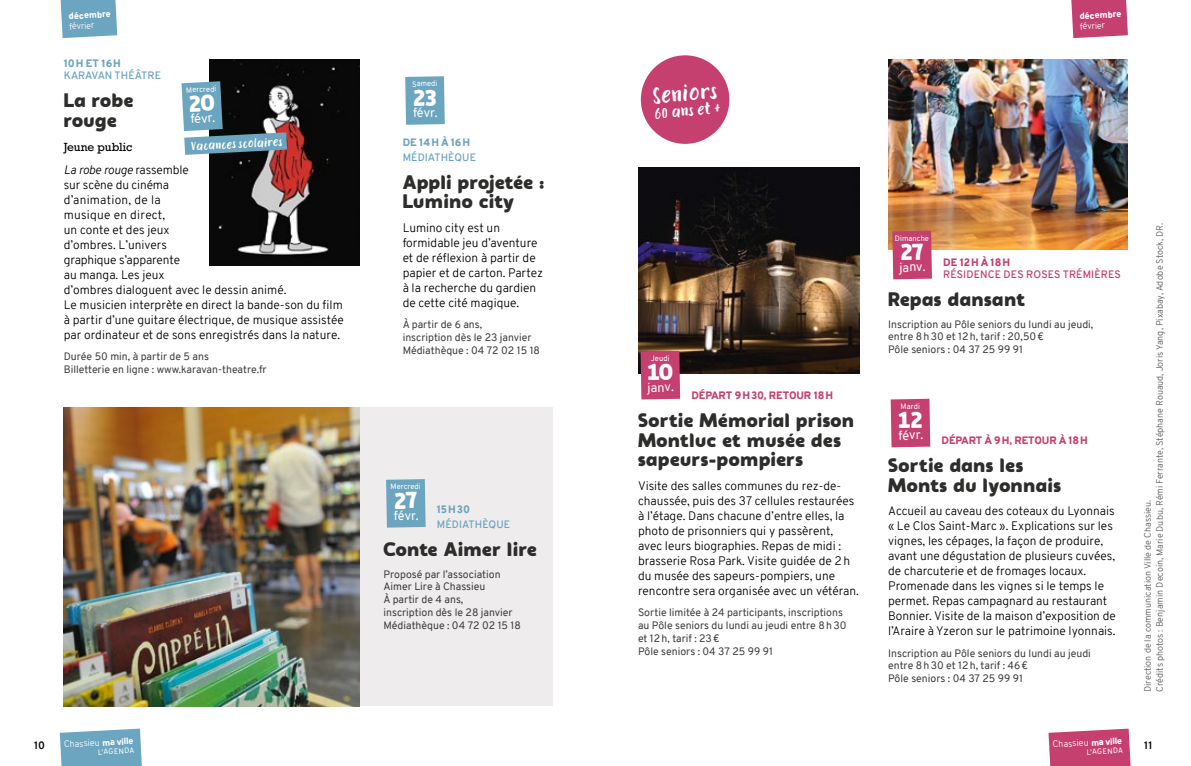
<style>
.page{position:relative;width:1191px;height:766px;background:#fff}
.page>*{position:absolute;margin:0;border:0;box-sizing:border-box;transform-origin:0 0}
.t1{font:23.4px "TT Rabbits Dummy";color:#fff}
.t2{font:900 19.5px/19.5px "Auro";letter-spacing:.03em;color:#2d2d2c}
.t3{font:16.5px "TT Rabbits Dummy";color:#fff}
.t4{font:12.75px "Overpass";color:#fff}
.t5{font:12.6px "TT Rabbits Dummy";color:#fff}
.t6{font:300 12px/15px "Overpass";color:#000}
.t7{font:12px "Rockwell Std";color:#000}
.t8{font:10.5px/12.8px "Overpass";color:#3c3c3b}
.t9{font:900 10.5px "Overpass";letter-spacing:-.01em;color:#c6406f}
.t10{font:600 10.5px "Overpass";letter-spacing:.01em;color:#6ca5c0}
.t11{font:600 10.5px "Overpass";letter-spacing:.01em;color:#c6406f}
.t12{font:900 10.5px "Overpass";letter-spacing:-.01em;color:#6ca5c0}
.t13{font:700 10.5px "Overpass";color:#000}
.t14{font:300 9px/12px "Overpass";color:#575756}
.t15{font:300 9px "Overpass";color:#fff}
.t16{font:900 9px "Overpass";color:#fff}
.t17{font:7.65px "Overpass";color:#fff}
.t18{font:7.5px "Overpass";color:#fff}
.s1{font-style:italic}
.s2{font-weight:900}
</style>
<div class="page">
<svg style="left:60px;top:728px;width:82px;height:37px;background:#79adc5"></svg>
<svg style="left:61px;top:0;width:56px;height:38px;background:#74aac3"></svg>
<svg style="left:1071px;top:0;width:57px;height:38px;background:#ca4d79"></svg>
<svg style="left:1048px;top:728px;width:82px;height:37px;background:#cb517c"></svg>
<div style="left:64px;top:407px;width:489px;height:299px;background:#eeecec"></div>
<img style="left:209px;top:60px;width:150px;height:206px">
<img style="left:64px;top:407px;width:295px;height:299px">
<div style="left:641px;top:55px;width:88px;height:89px;background:#c6406f;border-radius:50%"></div>
<img style="left:638px;top:167px;width:221px;height:206px">
<img style="left:888px;top:60px;width:239px;height:190px">
<svg style="left:181px;top:81px;width:106px;height:74px;background:#5a717e"></svg>
<svg style="left:405px;top:76px;width:40px;height:49px;background:#73a9c3"></svg>
<svg style="left:890px;top:398px;width:40px;height:49px;background:#c94a77"></svg>
<div style="left:386px;top:479px;width:39px;height:48px;background:#6ca5c0"></div>
<svg style="left:640px;top:351px;width:40px;height:48px;background:#c3426f"></svg>
<svg style="left:892px;top:231px;width:40px;height:48px;background:#c74571"></svg>
<p class="t16" style="left:68px;top:10px;width:43px;rotate:-3deg">décembre</p>
<p class="t15" style="left:69px;top:20px;width:27px;rotate:-3deg">février</p>
<p class="t16" style="left:1079px;top:10px;width:43px;rotate:-3deg">décembre</p>
<p class="t15" style="left:1079px;top:20px;width:27px;rotate:-3deg">février</p>
<p class="t12" style="left:64px;top:56px;width:59px">10H ET 16H</p>
<p class="t10" style="left:64px;top:68px;width:99px">KARAVAN THÉÂTRE</p>
<h2 class="t2" style="left:64px;top:92px;width:71px">La robe rouge</h2>
<p class="t7" style="left:64px;top:139px;width:70px">Jeune public</p>
<p class="t6" style="left:64px;top:162px;width:281px"><span class="s1">La robe rouge</span> rassemble<br>sur scène du cinéma<br>d’animation, de la<br>musique en direct,<br>un conte et des jeux<br>d’ombres. L’univers<br>graphique s’apparente<br>au manga. Les jeux<br>d’ombres dialoguent avec le dessin animé.<br>Le musicien interprète en direct la bande-son du film à partir d’une guitare électrique, de musique assistée par ordinateur et de sons enregistrés dans la nature.</p>
<p class="t8" style="left:64px;top:350px;width:204px">Durée 50 min, à partir de 5 ans<br>Billetterie en ligne : www.karavan-theatre.fr</p>
<p class="t17" style="left:186px;top:85px;width:32px;rotate:-3deg">Mercredi</p>
<p class="t4" style="left:190px;top:109px;width:26px;rotate:-3deg">févr.</p>
<p class="t5" style="left:191px;top:137px;width:93px;rotate:-3deg">Vacances scolaires</p>
<p class="t17" style="left:412px;top:78px;width:27px;rotate:-1deg">Samedi</p>
<p class="t4" style="left:413px;top:103px;width:26px;rotate:-1deg">févr.</p>
<p class="t12" style="left:403px;top:135px;width:69px">DE 14H À 16H</p>
<p class="t10" style="left:403px;top:150px;width:75px">MÉDIATHÈQUE</p>
<h2 class="t2" style="left:403px;top:173px;width:143px">Appli projetée :<br>Lumino city</h2>
<p class="t6" style="left:403px;top:220px;width:142px">Lumino city est un formidable jeu d’aventure et de réflexion à partir de papier et de carton. Partez à la recherche du gardien de cette cité magique.</p>
<p class="t8" style="left:403px;top:318px;width:139px">À partir de 6 ans,<br>inscription dès le 23 janvier<br>Médiathèque : 04 72 02 15 18</p>
<p class="t17" style="left:390px;top:481px;width:32px;rotate:-1deg">Mercredi</p>
<p class="t4" style="left:394px;top:506px;width:26px;rotate:-1deg">févr.</p>
<p class="t12" style="left:437px;top:502px;width:35px">15H30</p>
<p class="t10" style="left:437px;top:517px;width:75px">MÉDIATHÈQUE</p>
<h2 class="t2" style="left:383px;top:540px;width:154px">Conte Aimer lire</h2>
<p class="t8" style="left:383px;top:567px;width:139px">Proposé par l’association<br>Aimer Lire à Chassieu<br>À partir de 4 ans,<br>inscription dès le 28 janvier<br>Médiathèque : 04 72 02 15 18</p>
<h1 class="t1" style="left:651px;top:80px;width:66px;rotate:-5deg">Seniors</h1>
<h3 class="t3" style="left:653px;top:102px;width:67px;rotate:-5deg">60 ans et +</h3>
<p class="t17" style="left:650px;top:353px;width:20px;rotate:-1deg">Jeudi</p>
<p class="t4" style="left:647px;top:378px;width:28px;rotate:-1deg">janv.</p>
<p class="t9" style="left:691px;top:388px;width:143px">DÉPART 9H30, RETOUR 18H</p>
<h2 class="t2" style="left:638px;top:412px;width:217px">Sortie Mémorial prison<br>Montluc et musée des sapeurs-pompiers</h2>
<p class="t6" style="left:638px;top:478px;width:222px">Visite des salles communes du rez-de&shy;chaussée, puis des 37 cellules restaurées à l’étage. Dans chacune d’entre elles, la photo de prisonniers qui y passèrent, avec leurs biographies. Repas de midi : brasserie Rosa Park. Visite guidée de 2h du musée des sapeurs-pompiers, une rencontre sera organisée avec un vétéran.</p>
<p class="t8" style="left:638px;top:606px;width:210px">Sortie limitée à 24 participants, inscriptions au Pôle seniors du lundi au jeudi entre 8h30 et 12h, tarif : 23€<br>Pôle seniors : 04 37 25 99 91</p>
<p class="t17" style="left:894px;top:233px;width:36px;rotate:-1deg">Dimanche</p>
<p class="t4" style="left:899px;top:258px;width:28px;rotate:-1deg">janv.</p>
<p class="t9" style="left:943px;top:255px;width:68px">DE 12H À 18H</p>
<p class="t11" style="left:943px;top:267px;width:179px">RÉSIDENCE DES ROSES TRÉMIÈRES</p>
<h2 class="t2" style="left:888px;top:291px;width:138px">Repas dansant</h2>
<p class="t8" style="left:888px;top:317px;width:207px">Inscription au Pôle seniors du lundi au jeudi, entre 8h30 et 12h, tarif : 20,50€<br>Pôle seniors : 04 37 25 99 91</p>
<p class="t17" style="left:900px;top:401px;width:21px;rotate:-1deg">Mardi</p>
<p class="t4" style="left:898px;top:426px;width:26px;rotate:-1deg">févr.</p>
<p class="t9" style="left:941px;top:433px;width:148px">DÉPART À 9H, RETOUR À 18H</p>
<h2 class="t2" style="left:888px;top:456px;width:174px">Sortie dans les<br>Monts du lyonnais</h2>
<p class="t6" style="left:888px;top:503px;width:229px">Accueil au caveau des coteaux du Lyonnais « Le Clos Saint-Marc ». Explications sur les vignes, les cépages, la façon de produire, avant une dégustation de plusieurs cuvées, de charcuterie et de fromages locaux.<br>Promenade dans les vignes si le temps le permet. Repas campagnard au restaurant Bonnier. Visite de la maison d’exposition de l’Araire à Yzeron sur le patrimoine lyonnais.</p>
<p class="t8" style="left:888px;top:646px;width:204px">Inscription au Pôle seniors du lundi au jeudi entre 8h30 et 12h, tarif : 46€<br>Pôle seniors : 04 37 25 99 91</p>
<p class="t14" style="left:1141px;top:691px;width:470px;rotate:-90deg">Direction de la communication Ville de Chassieu.<br>Crédits photos : Benjamin Decoin, Marie Dubu, Rémi Ferrante, Stéphane Rouaud, Joris Yang, Pixabay, Adobe Stock, DR.</p>
<p class="t15" style="left:64px;top:737px;width:71px;rotate:-3deg">Chassieu <span class="s2">ma ville</span></p>
<p class="t18" style="left:98px;top:746px;width:38px;rotate:-3deg">L’AGENDA</p>
<p class="t15" style="left:1052px;top:737px;width:71px;rotate:-3deg">Chassieu <span class="s2">ma ville</span></p>
<p class="t18" style="left:1086px;top:746px;width:38px;rotate:-3deg">L’AGENDA</p>
<p class="t13" style="left:34px;top:737px;width:13px">10</p>
<p class="t13" style="left:1144px;top:737px;width:10px">11</p>
</div>
